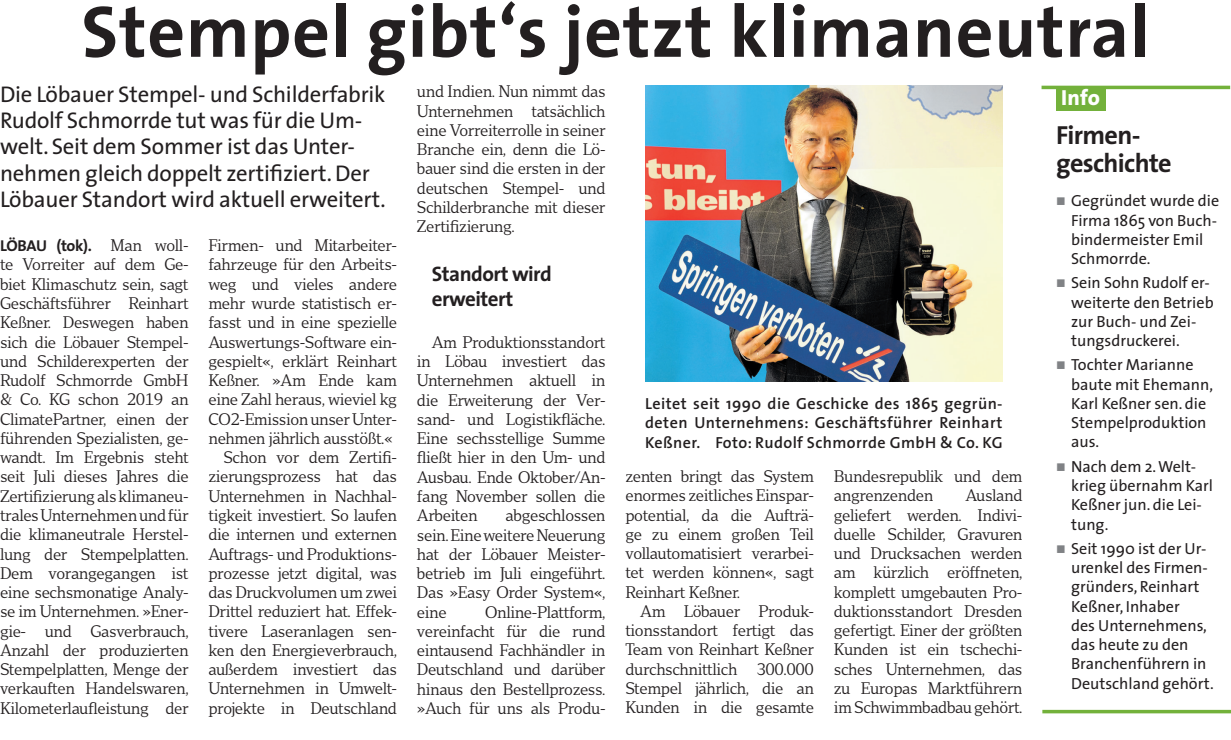
<style>
.page{position:relative;width:1231px;height:740px;background:#fff}
.page>*{position:absolute;margin:0;border:0;box-sizing:border-box;transform-origin:0 0}
._001_40_The_Sans_bol{font:700 73.5px "The Sans";letter-spacing:.01em;color:#231f20}
._001_15_The_Sans_Sem{font:700 26.25px "The Sans";letter-spacing:-.025em;color:#231f20}
._003_Vorspann_The_Sa{font:22.75px/26.2px "The Sans";letter-spacing:-.01em;color:#231f20}
._007_Rubrikenkopf_ge{font:800 21.88px "The Sans";color:#fff}
._003_Vorspann_The_Sa-2{font:700 21px "The Sans";letter-spacing:-.025em;color:#231f20}
._003_The_Sans_Text_n{font:16.1px/19.2px "The Sans";color:#231f20}
._006_Bildtext_TheSan{font:600 16.1px/19.2px "The Sans";letter-spacing:.025em;color:#231f20;text-align:justify}
._003_Vorspann_The_Sa-3{font:15.75px/19.2px "Voice Serif";letter-spacing:-.025em;color:#231f20;text-align:justify}
.s1{font-family:"The Sans";font-weight:700}
.s2{color:#808285}
</style>
<div class="page">
<img style="left:645px;top:86px;width:357px;height:295px">
<hr style="left:1041px;top:86px;width:188px;height:3px;background:#73b13b">
<svg style="left:1042px;top:709px;width:188px;height:4px"></svg>
<div style="left:1056px;top:86px;width:49px;height:25px;background:#73b13b"></div>
<p class="_001_40_The_Sans_bol" style="left:81px;top:-30px;width:1069px">Stempel gibt‘s jetzt klimaneutral</p>
<p class="_003_Vorspann_The_Sa" style="left:0;top:80px;width:387px">Die Löbauer Stempel- und Schilderfabrik Rudolf Schmorrde tut was für die Um&shy;welt. Seit dem Sommer ist das Unter&shy;nehmen gleich doppelt zertifiziert. Der Löbauer Standort wird aktuell erweitert.</p>
<p class="_003_Vorspann_The_Sa-3" style="left:0;top:235px;width:190px"><span class="s1">LÖBAU (tok).</span> Man woll&shy;te Vorreiter auf dem Ge&shy;biet Klimaschutz sein, sagt Geschäftsführer Reinhart Keßner. Deswegen haben sich die Löbauer Stempel&shy;und Schilderexperten der Rudolf Schmorrde GmbH &amp; Co. KG schon 2019 an ClimatePartner, einen der führenden Spezialisten, ge&shy;wandt. Im Ergebnis steht seit Juli dieses Jahres die Zertifizierung als klimaneu&shy;trales Unternehmen und für die klimaneutrale Herstel&shy;lung der Stempelplatten.<br>Dem vorangegangen ist eine sechsmonatige Analy&shy;se im Unternehmen. »Ener&shy;gie- und Gasverbrauch, Anzahl der produzierten Stempelplatten, Menge der verkauften Handelswaren, Kilometerlaufleistung der</p>
<p class="_003_Vorspann_The_Sa-3" style="left:208px;top:235px;width:190px">Firmen- und Mitarbeiter&shy;fahrzeuge für den Arbeits&shy;weg und vieles andere mehr wurde statistisch er&shy;fasst und in eine spezielle Auswertungs-Software ein&shy;gespielt«, erklärt Reinhart Keßner. »Am Ende kam eine Zahl heraus, wieviel kg CO2-Emission unser Unter&shy;nehmen jährlich ausstößt.«</p>
<p class="_003_Vorspann_The_Sa-3" style="left:208px;top:447px;width:190px;text-indent:15px">Schon vor dem Zertifi&shy;zierungsprozess hat das Unternehmen in Nachhal&shy;tigkeit investiert. So laufen die internen und externen Auftrags- und Produktions&shy;prozesse jetzt digital, was das Druckvolumen um zwei Drittel reduziert hat. Effek&shy;tivere Laseranlagen sen&shy;ken den Energieverbrauch, außerdem investiert das Unternehmen in Umwelt&shy;projekte in Deutschland</p>
<p class="_003_Vorspann_The_Sa-3" style="left:417px;top:82px;width:190px">und Indien. Nun nimmt das Unternehmen tatsächlich eine Vorreiterrolle in seiner Branche ein, denn die Lö&shy;bauer sind die ersten in der deutschen Stempel- und Schilderbranche mit dieser Zertifizierung.</p>
<p class="_003_Vorspann_The_Sa-2" style="left:432px;top:256px;width:121px">Standort wird</p>
<p class="_003_Vorspann_The_Sa-2" style="left:432px;top:281px;width:83px">erweitert</p>
<p class="_003_Vorspann_The_Sa-3" style="left:417px;top:332px;width:190px;text-indent:15px">Am Produktionsstandort in Löbau investiert das Unternehmen aktuell in die Erweiterung der Ver&shy;sand- und Logistikfläche.<br>Eine sechsstellige Summe fließt hier in den Um- und Ausbau. Ende Oktober/An&shy;fang November sollen die Arbeiten</p>
<p class="_003_Vorspann_The_Sa-3" style="left:417px;top:505px;width:190px;text-indent:89px">abgeschlossen sein. Eine weitere Neuerung hat der Löbauer Meister&shy;betrieb im Juli eingeführt.<br>Das »Easy Order System«, eine</p>
<p class="_003_Vorspann_The_Sa-3" style="left:417px;top:601px;width:190px;text-indent:68px">Online-Plattform, vereinfacht für die rund eintausend Fachhändler in Deutschland und darüber hinaus den Bestellprozess. »Auch für uns als Produ-</p>
<p class="_006_Bildtext_TheSan" style="left:645px;top:393px;width:359px">Leitet seit 1990 die Geschicke des 1865 gegrün&shy;deten Unternehmens: Geschäftsführer Reinhart Keßner. Foto: Rudolf Schmorrde GmbH &amp; Co. KG</p>
<p class="_003_Vorspann_The_Sa-3" style="left:625px;top:466px;width:190px">zenten bringt das System enormes zeitliches Einspar&shy;potential, da die Aufträ&shy;ge zu einem großen Teil vollautomatisiert verarbei&shy;tet werden können«, sagt Reinhart Keßner.</p>
<p class="_003_Vorspann_The_Sa-3" style="left:625px;top:601px;width:190px;text-indent:15px">Am Löbauer Produk&shy;tionsstandort fertigt das Team von Reinhart Keßner durchschnittlich 300.000<br>Stempel jährlich, die an Kunden in die gesamte</p>
<p class="_003_Vorspann_The_Sa-3" style="left:833px;top:466px;width:190px">Bundesrepublik und dem angrenzenden</p>
<p class="_003_Vorspann_The_Sa-3" style="left:833px;top:485px;width:190px;text-indent:131px">Ausland geliefert werden. Indivi&shy;duelle Schilder, Gravuren und Drucksachen werden am kürzlich eröffneten, komplett umgebauten Pro&shy;duktionsstandort Dresden gefertigt. Einer der größten Kunden ist ein tschechi&shy;sches Unternehmen, das zu Europas Marktführern im Schwimmbadbau gehört.</p>
<p class="_007_Rubrikenkopf_ge" style="left:1061px;top:79px;width:40px">Info</p>
<p class="_001_15_The_Sans_Sem" style="left:1056px;top:113px;width:86px">Firmen-</p>
<p class="_001_15_The_Sans_Sem" style="left:1056px;top:141px;width:117px">geschichte</p>
<p class="_003_The_Sans_Text_n" style="left:1070px;top:190px;width:150px;text-indent:-15px"><span class="s2">■</span> Gegründet wurde die<br>Firma 1865 von Buch&shy;bindermeister Emil<br>Schmorrde.</p>
<p class="_003_The_Sans_Text_n" style="left:1070px;top:272px;width:144px;text-indent:-15px"><span class="s2">■</span> Sein Sohn Rudolf er&shy;weiterte den Betrieb zur Buch- und Zei&shy;tungsdruckerei.</p>
<p class="_003_The_Sans_Text_n" style="left:1070px;top:354px;width:143px;text-indent:-15px"><span class="s2">■</span> Tochter Marianne baute mit Ehemann,<br>Karl Keßner sen. die<br>Stempelproduktion aus.</p>
<p class="_003_The_Sans_Text_n" style="left:1070px;top:456px;width:143px;text-indent:-15px"><span class="s2">■</span> Nach dem 2. Welt&shy;krieg übernahm Karl<br>Keßner jun. die Lei&shy;tung.</p>
<p class="_003_The_Sans_Text_n" style="left:1070px;top:538px;width:144px;text-indent:-15px"><span class="s2">■</span> Seit 1990 ist der Ur&shy;urenkel des Firmen&shy;gründers, Reinhart<br>Keßner, Inhaber<br>des Unternehmens, das heute zu den<br>Branchenführern in<br>Deutschland gehört.</p>
</div>
